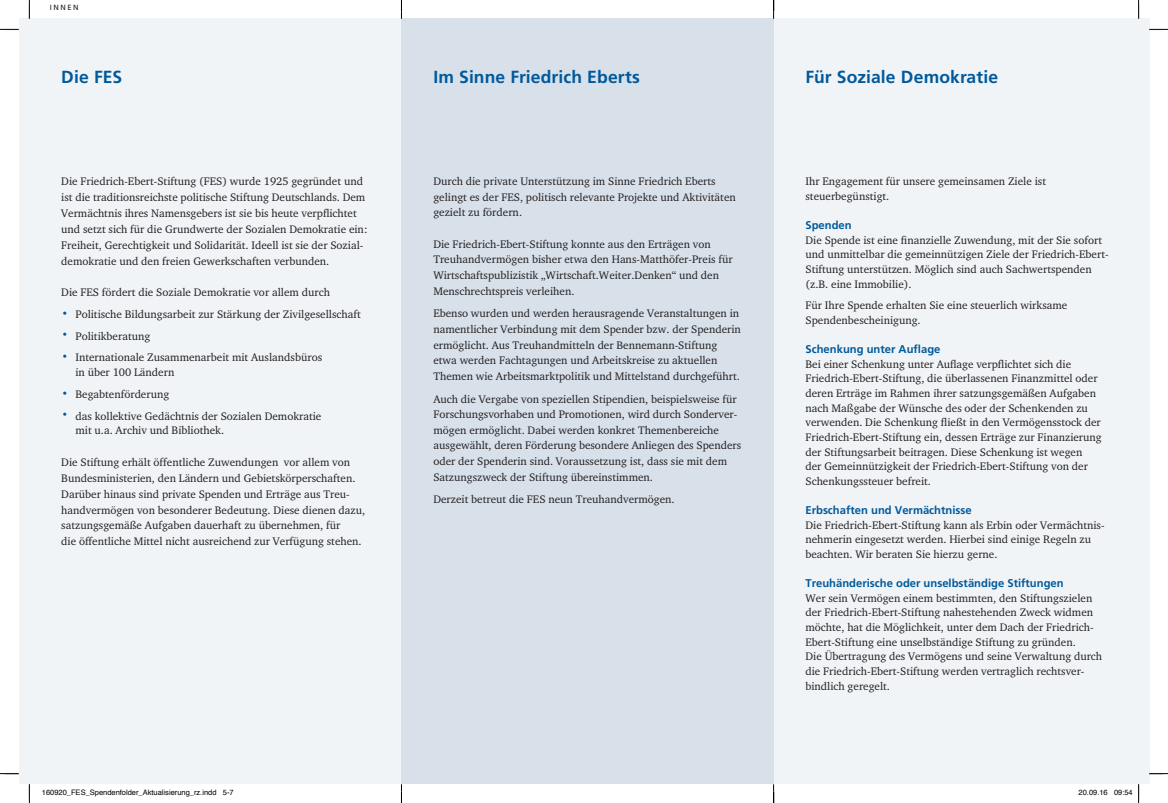
<style>
.page{position:relative;width:1168px;height:803px;background:#fff}
.page>*{position:absolute;margin:0;border:0;box-sizing:border-box;transform-origin:0 0}
.t1{font:700 17.5px "Frutiger CE";letter-spacing:.005em;color:#00599b}
.t2{font:11.25px/14.6px "Charter EF";color:#231f20}
.t3{font:700 11.25px "Frutiger CE";color:#00599b}
.t4{font:7.5px "Helvetica";color:#000}
.t5{font:7.5px "Frutiger LT Std";letter-spacing:.2em;color:#231f20}
.s1{color:#00599b}
</style>
<div class="page">
<div style="left:19px;top:19px;width:1130px;height:765px;background:#f1f4f7"></div>
<div style="left:401px;top:19px;width:372px;height:765px;background:#d8e1ea"></div>
<svg style="left:0;top:29px;width:19px;height:1px"></svg>
<svg style="left:1149px;top:29px;width:19px;height:1px"></svg>
<svg style="left:0;top:773px;width:19px;height:1px"></svg>
<svg style="left:1149px;top:773px;width:19px;height:1px"></svg>
<svg style="left:29px;top:0;width:1px;height:19px"></svg>
<svg style="left:29px;top:784px;width:1px;height:19px"></svg>
<svg style="left:1138px;top:0;width:1px;height:19px"></svg>
<svg style="left:1138px;top:784px;width:1px;height:19px"></svg>
<svg style="left:401px;top:0;width:1px;height:19px"></svg>
<svg style="left:401px;top:784px;width:1px;height:19px"></svg>
<svg style="left:773px;top:0;width:1px;height:19px"></svg>
<svg style="left:773px;top:784px;width:1px;height:19px"></svg>
<p class="t5" style="left:50px;top:3px;width:30px">INNEN</p>
<h1 class="t1" style="left:61px;top:66px;width:62px">Die FES</h1>
<h1 class="t1" style="left:433px;top:66px;width:208px">Im Sinne Friedrich Eberts</h1>
<h1 class="t1" style="left:805px;top:66px;width:194px">Für Soziale Demokratie</h1>
<p class="t2" style="left:61px;top:173px;width:308px;line-height:15.9px">Die Friedrich-Ebert-Stiftung (FES) wurde 1925 gegründet und ist die traditionsreichste politische Stiftung Deutschlands. Dem Vermächtnis ihres Namensgebers ist sie bis heute verpflichtet und setzt sich für die Grundwerte der Sozialen Demokratie ein:<br>Freiheit, Gerechtigkeit und Solidarität. Ideell ist sie der Sozial&shy;demokratie und den freien Gewerkschaften verbunden.</p>
<p class="t2" style="left:61px;top:285px;width:270px">Die FES fördert die Soziale Demokratie vor allem durch</p>
<p class="t2" style="left:61px;top:307px;width:301px"><span class="s1">•</span> Politische Bildungsarbeit zur Stärkung der Zivilgesellschaft</p>
<p class="t2" style="left:61px;top:328px;width:91px"><span class="s1">•</span> Politikberatung</p>
<p class="t2" style="left:75px;top:350px;width:248px;text-indent:-14px"><span class="s1">•</span> Internationale Zusammenarbeit mit Auslandsbüros in über 100 Ländern</p>
<p class="t2" style="left:61px;top:386px;width:110px"><span class="s1">•</span> Begabtenförderung</p>
<p class="t2" style="left:75px;top:408px;width:247px;text-indent:-14px"><span class="s1">•</span> das kollektive Gedächtnis der Sozialen Demokratie mit u.a. Archiv und Bibliothek.</p>
<p class="t2" style="left:61px;top:454px;width:305px;line-height:15.9px">Die Stiftung erhält öffentliche Zuwendungen vor allem von Bundesministerien, den Ländern und Gebietskörperschaften.<br>Darüber hinaus sind private Spenden und Erträge aus Treu&shy;handvermögen von besonderer Bedeutung. Diese dienen dazu, satzungsgemäße Aufgaben dauerhaft zu übernehmen, für<br>die öffentliche Mittel nicht ausreichend zur Verfügung stehen.</p>
<p class="t2" style="left:433px;top:173px;width:304px;line-height:15.6px">Durch die private Unterstützung im Sinne Friedrich Eberts gelingt es der FES, politisch relevante Projekte und Aktivitäten gezielt zu fördern.</p>
<p class="t2" style="left:433px;top:236px;width:301px;line-height:15.6px">Die Friedrich-Ebert-Stiftung konnte aus den Erträgen von Treuhandvermögen bisher etwa den Hans-Matthöfer-Preis für Wirtschaftspublizistik „Wirtschaft.Weiter.Denken“ und den Menschrechtspreis verleihen.</p>
<p class="t2" style="left:433px;top:305px;width:309px;line-height:15.6px">Ebenso wurden und werden herausragende Veranstaltungen in namentlicher Verbindung mit dem Spender bzw. der Spenderin ermöglicht. Aus Treuhandmitteln der Bennemann-Stiftung etwa werden Fachtagungen und Arbeitskreise zu aktuellen Themen wie Arbeitsmarktpolitik und Mittelstand durchgeführt.</p>
<p class="t2" style="left:433px;top:391px;width:309px;line-height:15.6px">Auch die Vergabe von speziellen Stipendien, beispielsweise für Forschungsvorhaben und Promotionen, wird durch Sonderver&shy;mögen ermöglicht. Dabei werden konkret Themenbereiche ausgewählt, deren Förderung besondere Anliegen des Spenders oder der Spenderin sind. Voraussetzung ist, dass sie mit dem Satzungszweck der Stiftung übereinstimmen.</p>
<p class="t2" style="left:433px;top:492px;width:243px">Derzeit betreut die FES neun Treuhandvermögen.</p>
<p class="t2" style="left:805px;top:174px;width:242px">Ihr Engagement für unsere gemeinsamen Ziele ist steuerbegünstigt.</p>
<p class="t3" style="left:805px;top:218px;width:48px">Spenden</p>
<p class="t2" style="left:805px;top:232px;width:305px">Die Spende ist eine finanzielle Zuwendung, mit der Sie sofort und unmittelbar die gemeinnützigen Ziele der Friedrich-Ebert-Stiftung unterstützen. Möglich sind auch Sachwertspenden (z.B. eine Immobilie).</p>
<p class="t2" style="left:805px;top:298px;width:263px">Für Ihre Spende erhalten Sie eine steuerlich wirksame<br>Spendenbescheinigung.</p>
<p class="t3" style="left:805px;top:342px;width:137px">Schenkung unter Auflage</p>
<p class="t2" style="left:805px;top:356px;width:298px">Bei einer Schenkung unter Auflage verpflichtet sich die Friedrich-Ebert-Stiftung, die überlassenen Finanzmittel oder deren Erträge im Rahmen ihrer satzungsgemäßen Aufgaben nach Maßgabe der Wünsche des oder der Schenkenden zu verwenden. Die Schenkung fließt in den Vermögensstock der Friedrich-Ebert-Stiftung ein, dessen Erträge zur Finanzierung der Stiftungsarbeit beitragen. Diese Schenkung ist wegen<br>der Gemeinnützigkeit der Friedrich-Ebert-Stiftung von der Schenkungssteuer befreit.</p>
<p class="t3" style="left:805px;top:503px;width:168px">Erbschaften und Vermächtnisse</p>
<p class="t2" style="left:805px;top:517px;width:301px">Die Friedrich-Ebert-Stiftung kann als Erbin oder Vermächtnis&shy;nehmerin eingesetzt werden. Hierbei sind einige Regeln zu beachten. Wir beraten Sie hierzu gerne.</p>
<p class="t3" style="left:805px;top:576px;width:260px">Treuhänderische oder unselbständige Stiftungen</p>
<p class="t2" style="left:805px;top:590px;width:298px">Wer sein Vermögen einem bestimmten, den Stiftungszielen der Friedrich-Ebert-Stiftung nahestehenden Zweck widmen möchte, hat die Möglichkeit, unter dem Dach der Friedrich-Ebert-Stiftung eine unselbständige Stiftung zu gründen.<br>Die Übertragung des Vermögens und seine Verwaltung durch die Friedrich-Ebert-Stiftung werden vertraglich rechtsver&shy;bindlich geregelt.</p>
<p class="t4" style="left:42px;top:787px;width:193px">160920_FES_Spendenfolder_Aktualisierung_rz.indd 5-7</p>
<p class="t4" style="left:1078px;top:787px;width:56px">20.09.16 09:54</p>
</div>
